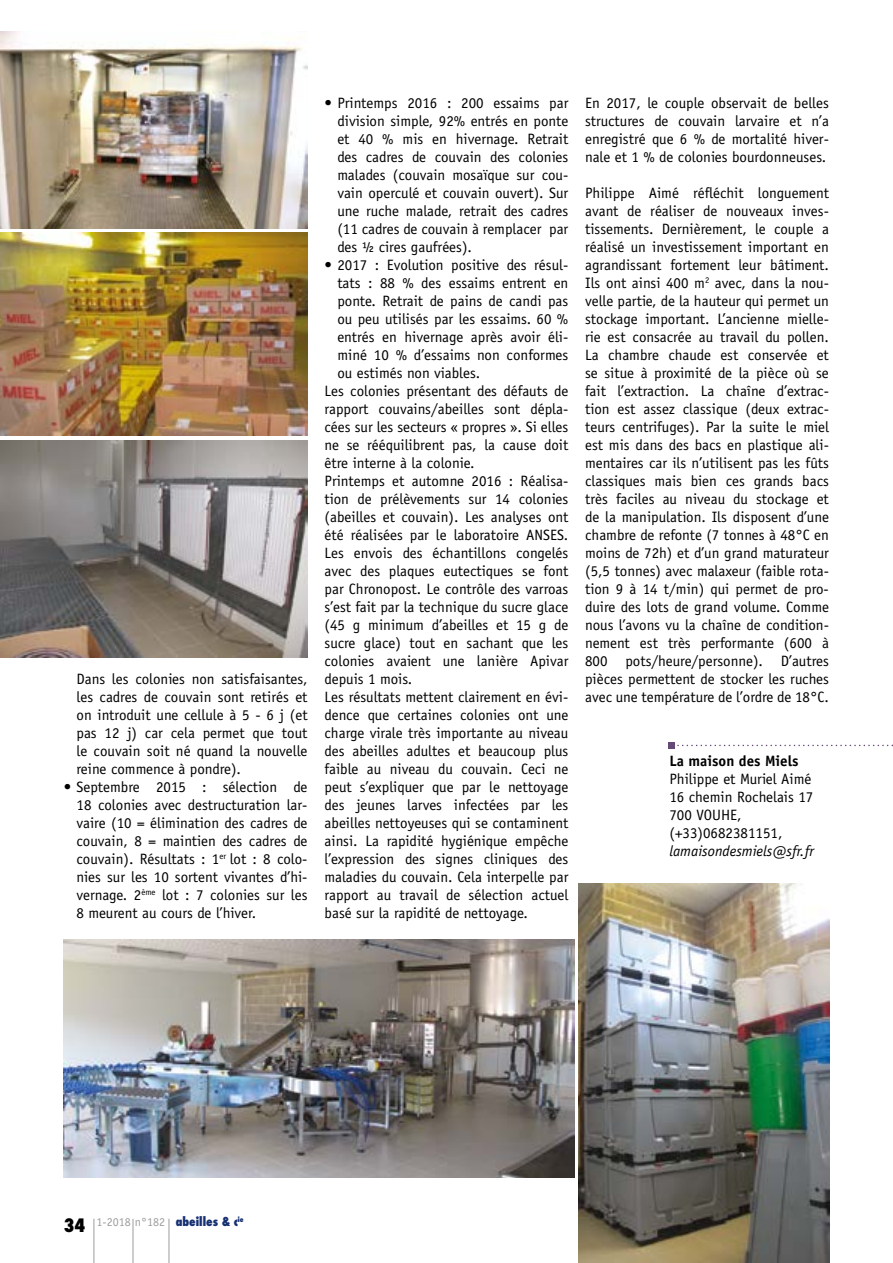
<style>
.page{position:relative;width:893px;height:1263px;background:#fff}
.page>*{position:absolute;margin:0;border:0;box-sizing:border-box;transform-origin:0 0}
.t1{font:15px/18px "Officina Sans";color:#000;text-align:justify}
.t2{font:italic 15px "Officina Sans";color:#000}
.t3{font:700 15px "Officina Sans";color:#000}
.t4{font:12px "Officina Sans";color:#9d9d9c}
.s1{font-family:"Futura";font-weight:800;font-stretch:condensed;font-size:18px;color:#000}
.s2{font-family:"Futura";font-weight:800;font-stretch:condensed;color:#163072}
</style>
<div class="page">
<hr style="left:133px;top:1219px;width:1px;height:44px;background:#9d9d9c">
<hr style="left:169px;top:1219px;width:1px;height:44px;background:#9d9d9c">
<hr style="left:94px;top:1219px;width:1px;height:44px;background:#9d9d9c">
<img style="left:0;top:32px;width:308px;height:196px">
<img style="left:0;top:233px;width:308px;height:203px">
<img style="left:0;top:440px;width:308px;height:217px">
<img style="left:578px;top:884px;width:251px;height:379px">
<img style="left:64px;top:940px;width:510px;height:238px">
<svg style="left:668px;top:742px;width:225px;height:6px"></svg>
<p class="t1" style="left:77px;top:670px;width:233px">Dans les colonies non satisfaisantes, les cadres de couvain sont retirés et on introduit une cellule à 5 - 6 j (et pas 12 j) car cela permet que tout le couvain soit né quand la nouvelle reine commence à pondre).</p>
<p class="t1" style="left:77px;top:778px;width:233px;text-indent:-13px">• Septembre 2015 : sélection de 18 colonies avec destructuration lar&shy;vaire (10 = élimination des cadres de couvain, 8 = maintien des cadres de couvain). Résultats : 1<sup>er</sup> lot : 8 colo&shy;nies sur les 10 sortent vivantes d’hi&shy;vernage. 2<sup>ème</sup> lot : 7 colonies sur les 8 meurent au cours de l’hiver.</p>
<p class="t1" style="left:337px;top:94px;width:233px;text-indent:-13px">• Printemps 2016 : 200 essaims par division simple, 92% entrés en ponte et 40 % mis en hivernage. Retrait des cadres de couvain des colonies malades (couvain mosaïque sur cou&shy;vain operculé et couvain ouvert). Sur une ruche malade, retrait des cadres (11 cadres de couvain à remplacer par des ½ cires gaufrées).</p>
<p class="t1" style="left:325px;top:256px;width:245px">• 2017 : Evolution positive des résul-</p>
<p class="t1" style="left:337px;top:274px;width:233px">tats : 88 % des essaims entrent en</p>
<p class="t1" style="left:337px;top:292px;width:233px">ponte. Retrait de pains de candi pas</p>
<p class="t1" style="left:337px;top:310px;width:232px">ou peu utilisés par les essaims. 60 %</p>
<p class="t1" style="left:337px;top:328px;width:233px">entrés en hivernage après avoir éli-</p>
<p class="t1" style="left:337px;top:346px;width:232px">miné 10 % d’essaims non conformes</p>
<p class="t1" style="left:337px;top:364px;width:144px">ou estimés non viables.</p>
<p class="t1" style="left:325px;top:382px;width:245px">Les colonies présentant des défauts de</p>
<p class="t1" style="left:325px;top:400px;width:245px">rapport couvains/abeilles sont dépla-</p>
<p class="t1" style="left:325px;top:418px;width:245px">cées sur les secteurs « propres ». Si elles</p>
<p class="t1" style="left:325px;top:436px;width:245px">ne se rééquilibrent pas, la cause doit</p>
<p class="t1" style="left:325px;top:454px;width:152px">être interne à la colonie.</p>
<p class="t1" style="left:325px;top:472px;width:245px">Printemps et automne 2016 : Réalisa-</p>
<p class="t1" style="left:325px;top:490px;width:245px">tion de prélèvements sur 14 colonies</p>
<p class="t1" style="left:325px;top:508px;width:245px">(abeilles et couvain). Les analyses ont</p>
<p class="t1" style="left:325px;top:526px;width:245px">été réalisées par le laboratoire ANSES.</p>
<p class="t1" style="left:325px;top:544px;width:245px">Les envois des échantillons congelés</p>
<p class="t1" style="left:325px;top:562px;width:245px">avec des plaques eutectiques se font</p>
<p class="t1" style="left:325px;top:580px;width:245px">par Chronopost. Le contrôle des varroas</p>
<p class="t1" style="left:325px;top:598px;width:245px">s’est fait par la technique du sucre glace</p>
<p class="t1" style="left:325px;top:616px;width:245px">(45 g minimum d’abeilles et 15 g de</p>
<p class="t1" style="left:325px;top:634px;width:245px">sucre glace) tout en sachant que les</p>
<p class="t1" style="left:325px;top:652px;width:245px">colonies avaient une lanière Apivar</p>
<p class="t1" style="left:325px;top:670px;width:89px">depuis 1 mois.</p>
<p class="t1" style="left:325px;top:688px;width:245px">Les résultats mettent clairement en évi-</p>
<p class="t1" style="left:325px;top:706px;width:245px">dence que certaines colonies ont une</p>
<p class="t1" style="left:325px;top:724px;width:245px">charge virale très importante au niveau</p>
<p class="t1" style="left:325px;top:742px;width:245px">des abeilles adultes et beaucoup plus</p>
<p class="t1" style="left:325px;top:760px;width:245px">faible au niveau du couvain. Ceci ne</p>
<p class="t1" style="left:325px;top:778px;width:245px">peut s’expliquer que par le nettoyage</p>
<p class="t1" style="left:325px;top:796px;width:245px">des jeunes larves infectées par les</p>
<p class="t1" style="left:325px;top:814px;width:245px">abeilles nettoyeuses qui se contaminent</p>
<p class="t1" style="left:325px;top:832px;width:245px">ainsi. La rapidité hygiénique empêche</p>
<p class="t1" style="left:325px;top:850px;width:245px">l’expression des signes cliniques des</p>
<p class="t1" style="left:325px;top:868px;width:245px">maladies du couvain. Cela interpelle par</p>
<p class="t1" style="left:325px;top:886px;width:245px">rapport au travail de sélection actuel</p>
<p class="t1" style="left:325px;top:904px;width:205px">basé sur la rapidité de nettoyage.</p>
<p class="t1" style="left:585px;top:94px;width:245px">En 2017, le couple observait de belles structures de couvain larvaire et n’a enregistré que 6 % de mortalité hiver&shy;nale et 1 % de colonies bourdonneuses.</p>
<p class="t1" style="left:585px;top:184px;width:245px">Philippe Aimé réfléchit longuement avant de réaliser de nouveaux inves&shy;tissements. Dernièrement, le couple a réalisé un investissement important en agrandissant fortement leur bâtiment.<br>Ils ont ainsi 400 m<sup>2</sup> avec, dans la nou&shy;velle partie, de la hauteur qui permet un stockage important. L’ancienne mielle&shy;rie est consacrée au travail du pollen.<br>La chambre chaude est conservée et se situe à proximité de la pièce où se fait l’extraction. La chaîne d’extrac&shy;tion est assez classique (deux extrac&shy;teurs centrifuges). Par la suite le miel est mis dans des bacs en plastique ali&shy;mentaires car ils n’utilisent pas les fûts classiques mais bien ces grands bacs très faciles au niveau du stockage et de la manipulation. Ils disposent d’une chambre de refonte (7 tonnes à 48°C en moins de 72h) et d’un grand maturateur (5,5 tonnes) avec malaxeur (faible rota&shy;tion 9 à 14 t/min) qui permet de pro&shy;duire des lots de grand volume. Comme nous l’avons vu la chaîne de condition&shy;nement est très performante (600 à 800 pots/heure/personne). D’autres pièces permettent de stocker les ruches avec une température de l’ordre de 18°C.</p>
<p class="t3" style="left:669px;top:751px;width:131px">La maison des Miels</p>
<p class="t1" style="left:669px;top:770px;width:145px;text-align:left">Philippe et Muriel Aimé<br>16 chemin Rochelais 17<br>700 VOUHE, (+33)0682381151,</p>
<p class="t2" style="left:669px;top:842px;width:146px">lamaisondesmiels@sfr.fr</p>
<p class="t4" style="left:64px;top:1215px;width:181px"><span class="s1">34</span> 1-2018 n°182 <span class="s2">abeilles &amp; c</span><sup>ie</sup></p>
</div>
